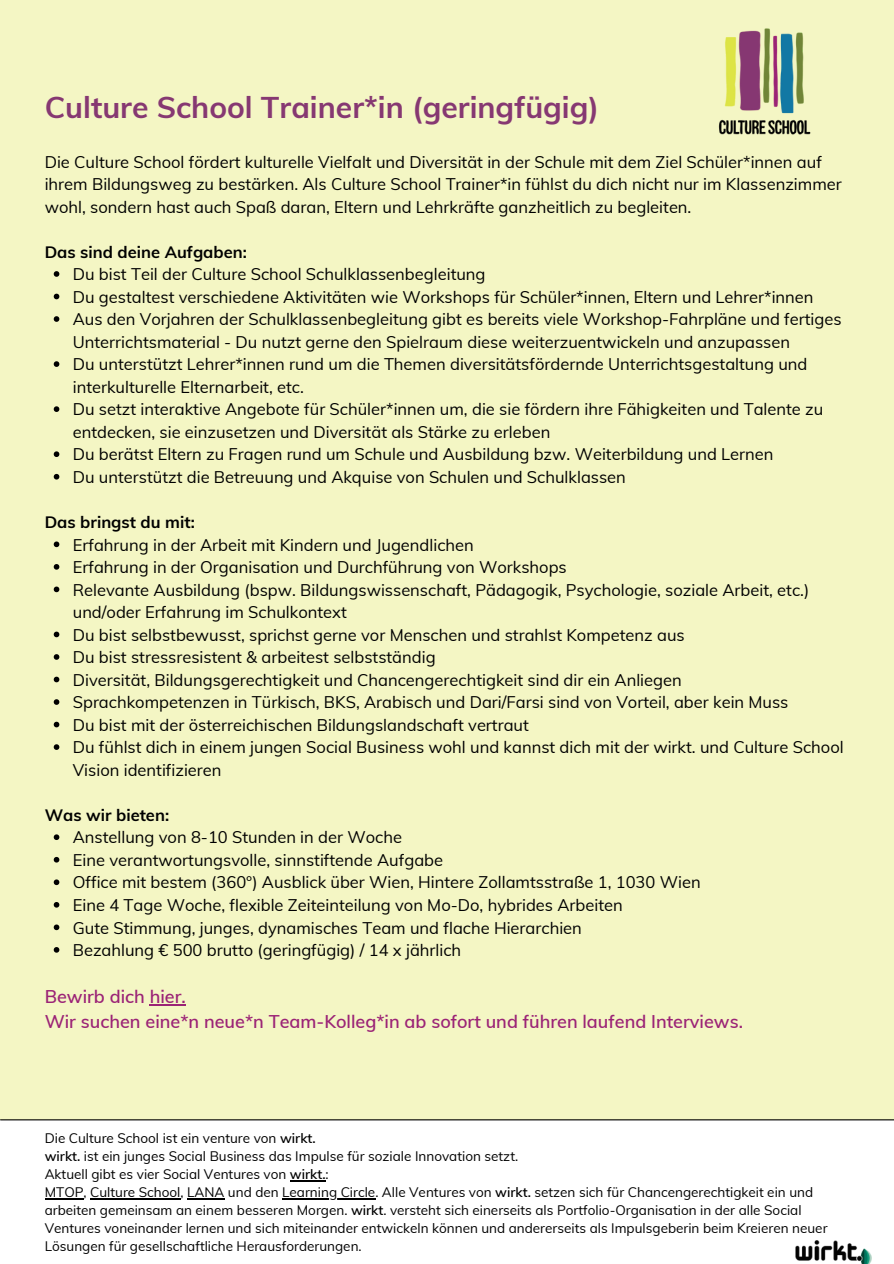
<style>
.page{position:relative;width:894px;height:1264px;background:#fff}
.page>*{position:absolute;margin:0;border:0;box-sizing:border-box;transform-origin:0 0}
.t1{font:700 30px "Muli";color:#863872}
.t2{font:600 18px/24.8px "Muli";color:#9b2376}
.t3{font:16.5px/22.5px "Muli";color:#000}
.t4{font:700 16.5px "Muli";color:#000}
.t5{font:13.5px/18px "Muli";color:#000}
.s1{font-weight:600}
</style>
<div class="page">
<div style="left:0;top:0;width:893px;height:1119px;background:#f4f6c4"></div>
<svg style="left:54px;top:271px;width:5px;height:6px"></svg>
<svg style="left:54px;top:294px;width:5px;height:5px"></svg>
<svg style="left:54px;top:316px;width:5px;height:6px"></svg>
<svg style="left:54px;top:361px;width:5px;height:6px"></svg>
<svg style="left:54px;top:406px;width:5px;height:6px"></svg>
<svg style="left:54px;top:451px;width:5px;height:6px"></svg>
<svg style="left:54px;top:474px;width:5px;height:5px"></svg>
<svg style="left:54px;top:541px;width:5px;height:6px"></svg>
<svg style="left:54px;top:564px;width:5px;height:5px"></svg>
<svg style="left:54px;top:586px;width:5px;height:6px"></svg>
<svg style="left:54px;top:631px;width:5px;height:6px"></svg>
<svg style="left:54px;top:654px;width:5px;height:5px"></svg>
<svg style="left:54px;top:676px;width:5px;height:6px"></svg>
<svg style="left:54px;top:699px;width:5px;height:6px"></svg>
<svg style="left:54px;top:721px;width:5px;height:6px"></svg>
<svg style="left:54px;top:744px;width:5px;height:6px"></svg>
<svg style="left:54px;top:834px;width:5px;height:6px"></svg>
<svg style="left:54px;top:857px;width:5px;height:5px"></svg>
<svg style="left:54px;top:879px;width:5px;height:6px"></svg>
<svg style="left:54px;top:902px;width:5px;height:5px"></svg>
<svg style="left:54px;top:924px;width:5px;height:6px"></svg>
<svg style="left:54px;top:947px;width:5px;height:5px"></svg>
<hr style="left:150px;top:1004px;width:36px;height:1px;background:#9b2376">
<hr style="left:290px;top:1180px;width:35px;height:1px;background:#000">
<hr style="left:45px;top:1198px;width:39px;height:1px;background:#000">
<hr style="left:90px;top:1198px;width:90px;height:1px;background:#000">
<hr style="left:187px;top:1198px;width:37px;height:1px;background:#000">
<hr style="left:282px;top:1198px;width:93px;height:1px;background:#000">
<img style="left:718px;top:28px;width:93px;height:107px">
<img style="left:795px;top:1240px;width:76px;height:23px">
<hr style="left:1px;top:1119px;width:892px;height:1px;background:#000">
<h1 class="t1" style="left:45px;top:88px;width:556px">Culture School Trainer*in (geringfügig)</h1>
<p class="t3" style="left:45px;top:150px;width:798px">Die Culture School fördert kulturelle Vielfalt und Diversität in der Schule mit dem Ziel Schüler*innen auf ihrem Bildungsweg zu bestärken. Als Culture School Trainer*in fühlst du dich nicht nur im Klassenzimmer wohl, sondern hast auch Spaß daran, Eltern und Lehrkräfte ganzheitlich zu begleiten.</p>
<p class="t4" style="left:45px;top:241px;width:204px">Das sind deine Aufgaben:</p>
<p class="t3" style="left:73px;top:263px;width:770px">Du bist Teil der Culture School Schulklassenbegleitung<br>Du gestaltest verschiedene Aktivitäten wie Workshops für Schüler*innen, Eltern und Lehrer*innen Aus den Vorjahren der Schulklassenbegleitung gibt es bereits viele Workshop-Fahrpläne und fertiges Unterrichtsmaterial - Du nutzt gerne den Spielraum diese weiterzuentwickeln und anzupassen<br>Du unterstützt Lehrer*innen rund um die Themen diversitätsfördernde Unterrichtsgestaltung und interkulturelle Elternarbeit, etc.<br>Du setzt interaktive Angebote für Schüler*innen um, die sie fördern ihre Fähigkeiten und Talente zu entdecken, sie einzusetzen und Diversität als Stärke zu erleben<br>Du berätst Eltern zu Fragen rund um Schule und Ausbildung bzw. Weiterbildung und Lernen<br>Du unterstützt die Betreuung und Akquise von Schulen und Schulklassen</p>
<p class="t4" style="left:45px;top:511px;width:151px">Das bringst du mit:</p>
<p class="t3" style="left:73px;top:533px;width:772px">Erfahrung in der Arbeit mit Kindern und Jugendlichen<br>Erfahrung in der Organisation und Durchführung von Workshops<br>Relevante Ausbildung (bspw. Bildungswissenschaft, Pädagogik, Psychologie, soziale Arbeit, etc.) und/oder Erfahrung im Schulkontext<br>Du bist selbstbewusst, sprichst gerne vor Menschen und strahlst Kompetenz aus<br>Du bist stressresistent &amp; arbeitest selbstständig<br>Diversität, Bildungsgerechtigkeit und Chancengerechtigkeit sind dir ein Anliegen<br>Sprachkompetenzen in Türkisch, BKS, Arabisch und Dari/Farsi sind von Vorteil, aber kein Muss<br>Du bist mit der österreichischen Bildungslandschaft vertraut<br>Du fühlst dich in einem jungen Social Business wohl und kannst dich mit der wirkt. und Culture School Vision identifizieren</p>
<p class="t4" style="left:45px;top:804px;width:126px">Was wir bieten:</p>
<p class="t3" style="left:73px;top:826px;width:629px">Anstellung von 8-10 Stunden in der Woche<br>Eine verantwortungsvolle, sinnstiftende Aufgabe<br>Office mit bestem (360°) Ausblick über Wien, Hintere Zollamtsstraße 1, 1030 Wien Eine 4 Tage Woche, flexible Zeiteinteilung von Mo-Do, hybrides Arbeiten<br>Gute Stimmung, junges, dynamisches Team und flache Hierarchien<br>Bezahlung € 500 brutto (geringfügig) / 14 x jährlich</p>
<p class="t2" style="left:45px;top:984px;width:699px">Bewirb dich hier.<br>Wir suchen eine*n neue*n Team-Kolleg*in ab sofort und führen laufend Interviews.</p>
<p class="t5" style="left:45px;top:1129px;width:784px">Die Culture School ist ein venture von <span class="s1">wirkt.<br>wirkt.</span> ist ein junges Social Business das Impulse für soziale Innovation setzt.<br>Aktuell gibt es vier Social Ventures von <span class="s1">wirkt.</span>:<br>MTOP, Culture School, LANA und den Learning Circle. Alle Ventures von <span class="s1">wirkt.</span> setzen sich für Chancengerechtigkeit ein und arbeiten gemeinsam an einem besseren Morgen. <span class="s1">wirkt</span>. versteht sich einerseits als Portfolio-Organisation in der alle Social Ventures voneinander lernen und sich miteinander entwickeln können und andererseits als Impulsgeberin beim Kreieren neuer Lösungen für gesellschaftliche Herausforderungen.</p>
</div>
